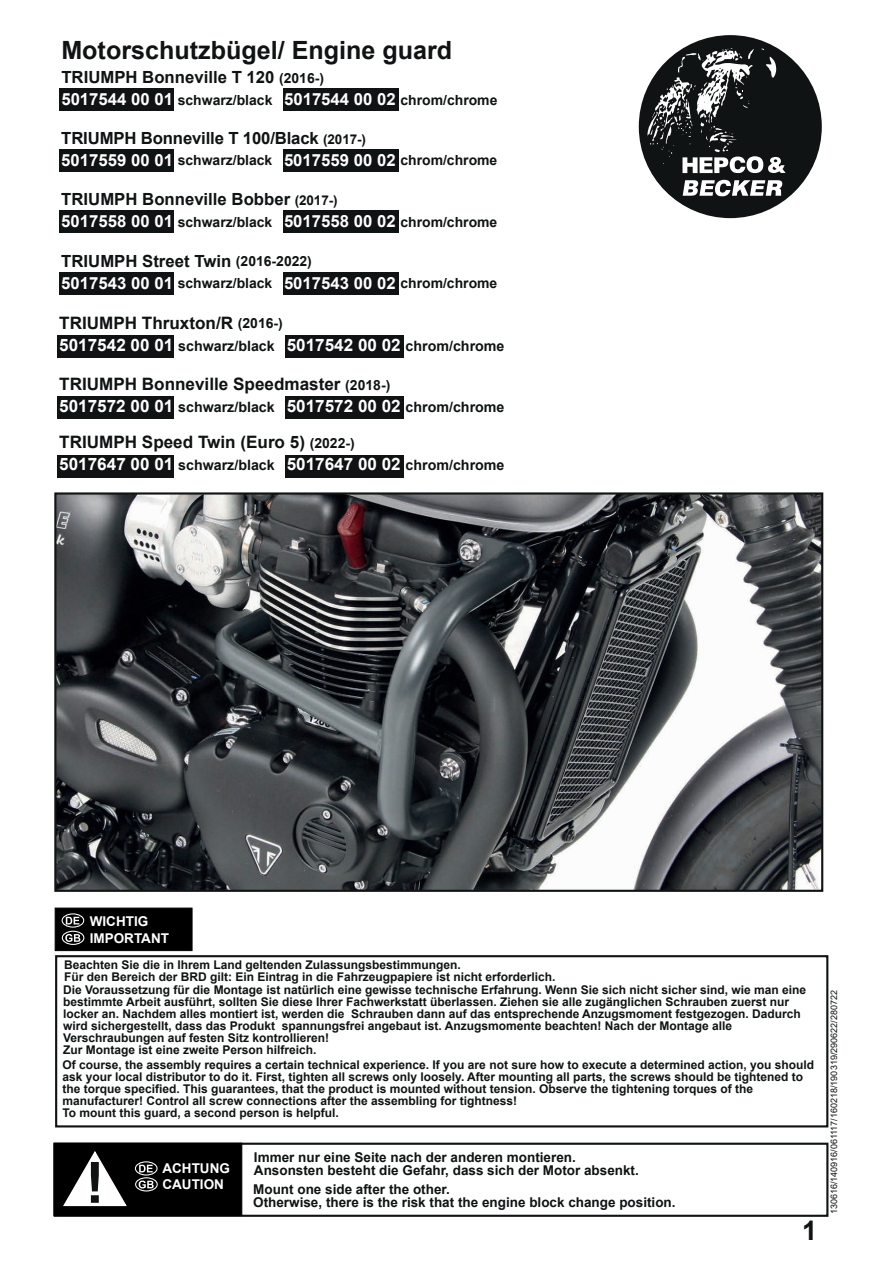
<style>
.page{position:relative;width:893px;height:1263px;background:#fff}
.page>*{position:absolute;margin:0;border:0;box-sizing:border-box;transform-origin:0 0}
.t1{font:700 27px "Arial";color:#0f1313}
.t2{font:700 25.05px "Arial";color:#0f1313}
.t3{font:700 17.1px "Arial";color:#0f1313}
.t4{font:700 16.8px "Arial";color:#0f1313}
.t5{font:700 14.25px "Arial";color:#0f1313}
.t6{font:700 13.95px "Arial";color:#0f1313}
.t7{font:700 13.5px/13.5px "Arial";color:#0f1313}
.t8{font:700 13.5px/16.2px "Arial";color:#fff}
.t9{font:700 12px/12px "Arial";color:#0f1313}
.t10{font:9px "Arial";color:#0f1313}
.s1{font-size:13.95px}
.s2{font-size:16.8px;color:#fff}
.s3{font-size:13.5px}
.s4{font-size:17.1px;color:#fff}
</style>
<div class="page">
<div style="left:639px;top:35px;width:183px;height:183px;background:#0f1313;border-radius:50%"></div>
<svg style="left:683px;top:180px;width:99px;height:16px"></svg>
<svg style="left:647px;top:48px;width:139px;height:125px"></svg>
<div style="left:54px;top:1143px;width:774px;height:74px;border:2px solid #0f1313"></div>
<div style="left:54px;top:1143px;width:188px;height:73px;background:#000001"></div>
<svg style="left:63px;top:1151px;width:64px;height:56px"></svg>
<svg style="left:139px;top:1165px;width:14px;height:7px"></svg>
<div style="left:135px;top:1161px;width:23px;height:14px;border:1px solid #fff;border-radius:50%"></div>
<svg style="left:139px;top:1180px;width:15px;height:8px"></svg>
<div style="left:135px;top:1177px;width:23px;height:14px;border:1px solid #fff;border-radius:50%"></div>
<img style="left:57px;top:495px;width:763px;height:394px">
<div style="left:54px;top:492px;width:769px;height:400px;border:2px solid #0f1313"></div>
<div style="left:55px;top:955px;width:773px;height:172px;border:2px solid #0f1313"></div>
<div style="left:55px;top:908px;width:137px;height:43px;background:#000001"></div>
<div style="left:60px;top:88px;width:114px;height:23px;background:#0f1313"></div>
<div style="left:283px;top:88px;width:116px;height:23px;background:#0f1313"></div>
<div style="left:60px;top:149px;width:114px;height:22px;background:#0f1313"></div>
<div style="left:283px;top:149px;width:116px;height:22px;background:#0f1313"></div>
<div style="left:60px;top:272px;width:114px;height:22px;background:#0f1313"></div>
<div style="left:283px;top:272px;width:116px;height:22px;background:#0f1313"></div>
<div style="left:58px;top:335px;width:116px;height:23px;background:#0f1313"></div>
<div style="left:286px;top:335px;width:118px;height:23px;background:#0f1313"></div>
<div style="left:60px;top:210px;width:114px;height:23px;background:#0f1313"></div>
<div style="left:283px;top:210px;width:116px;height:23px;background:#0f1313"></div>
<div style="left:58px;top:396px;width:116px;height:23px;background:#0f1313"></div>
<div style="left:286px;top:396px;width:118px;height:23px;background:#0f1313"></div>
<div style="left:58px;top:455px;width:116px;height:22px;background:#0f1313"></div>
<div style="left:286px;top:455px;width:118px;height:22px;background:#0f1313"></div>
<svg style="left:66px;top:917px;width:13px;height:7px"></svg>
<div style="left:62px;top:913px;width:22px;height:14px;border:1px solid #fff;border-radius:50%"></div>
<svg style="left:65px;top:934px;width:15px;height:8px"></svg>
<div style="left:62px;top:931px;width:22px;height:14px;border:1px solid #fff;border-radius:50%"></div>
<h2 class="t2" style="left:61px;top:32px;width:392px">Motorschutzbügel/ Engine guard</h2>
<h3 class="t4" style="left:61px;top:65px;width:264px">TRIUMPH Bonneville T 120 <span class="s1">(2016-)</span></h3>
<p class="t6" style="left:61px;top:90px;width:438px"><span class="s2">5017544 00 01</span> schwarz/black <span class="s2">5017544 00 02</span> chrom/chrome</p>
<h3 class="t4" style="left:61px;top:126px;width:306px">TRIUMPH Bonneville T 100/Black <span class="s3">(2017-)</span></h3>
<p class="t6" style="left:61px;top:151px;width:438px"><span class="s2">5017559 00 01</span> schwarz/black <span class="s2">5017559 00 02</span> chrom/chrome</p>
<h3 class="t4" style="left:61px;top:187px;width:278px">TRIUMPH Bonneville Bobber <span class="s3">(2017-)</span></h3>
<p class="t6" style="left:61px;top:212px;width:438px"><span class="s2">5017558 00 01</span> schwarz/black <span class="s2">5017558 00 02</span> chrom/chrome</p>
<h3 class="t4" style="left:61px;top:249px;width:252px">TRIUMPH Street Twin <span class="s1">(2016-2022)</span></h3>
<p class="t6" style="left:61px;top:273px;width:438px"><span class="s2">5017543 00 01</span> schwarz/black <span class="s2">5017543 00 02</span> chrom/chrome</p>
<h3 class="t3" style="left:59px;top:311px;width:225px">TRIUMPH Thruxton/R <span class="s1">(2016-)</span></h3>
<p class="t5" style="left:59px;top:336px;width:447px"><span class="s4">5017542 00 01</span> schwarz/black <span class="s4">5017542 00 02</span> chrom/chrome</p>
<h3 class="t3" style="left:59px;top:372px;width:332px">TRIUMPH Bonneville Speedmaster <span class="s1">(2018-)</span></h3>
<p class="t5" style="left:59px;top:397px;width:447px"><span class="s4">5017572 00 01</span> schwarz/black <span class="s4">5017572 00 02</span> chrom/chrome</p>
<h3 class="t3" style="left:59px;top:430px;width:297px">TRIUMPH Speed Twin (Euro 5) <span class="s1">(2022-)</span></h3>
<p class="t5" style="left:59px;top:455px;width:447px"><span class="s4">5017647 00 01</span> schwarz/black <span class="s4">5017647 00 02</span> chrom/chrome</p>
<p class="t8" style="left:90px;top:914px;width:81px">WICHTIG<br>IMPORTANT</p>
<p class="t9" style="left:64px;top:959px;width:493px">Beachten Sie die in Ihrem Land geltenden Zulassungsbestimmungen.<br>Für den Bereich der BRD gilt: Ein Eintrag in die Fahrzeugpapiere ist nicht erforderlich.</p>
<p class="t9" style="left:63px;top:984px;width:745px">Die Voraussetzung für die Montage ist natürlich eine gewisse technische Erfahrung. Wenn Sie sich nicht sicher sind, wie man eine bestimmte Arbeit ausführt, sollten Sie diese Ihrer Fachwerkstatt überlassen. Ziehen sie alle zugänglichen Schrauben zuerst nur locker an. Nachdem alles montiert ist, werden die Schrauben dann auf das entsprechende Anzugsmoment festgezogen. Dadurch wird sichergestellt, dass das Produkt spannungsfrei angebaut ist. Anzugsmomente beachten! Nach der Montage alle Verschraubungen auf festen Sitz kontrollieren!<br>Zur Montage ist eine zweite Person hilfreich.</p>
<p class="t9" style="left:62px;top:1059px;width:753px">Of course, the assembly requires a certain technical experience. If you are not sure how to execute a determined action, you should ask your local distributor to do it. First, tighten all screws only loosely. After mounting all parts, the screws should be tightened to the torque specified. This guarantees, that the product is mounted without tension. Observe the tightening torques of the manufacturer! Control all screw connections after the assembling for tightness!<br>To mount this guard, a second person is helpful.</p>
<p class="t7" style="left:254px;top:1150px;width:323px">Immer nur eine Seite nach der anderen montieren.</p>
<p class="t8" style="left:162px;top:1160px;width:69px">ACHTUNG</p>
<p class="t7" style="left:254px;top:1164px;width:386px">Ansonsten besteht die Gefahr, dass sich der Motor absenkt.</p>
<p class="t8" style="left:162px;top:1176px;width:63px">CAUTION</p>
<p class="t7" style="left:253px;top:1182px;width:424px">Mount one side after the other.<br>Otherwise, there is the risk that the engine block change position.</p>
<h1 class="t1" style="left:802px;top:1211px;width:17px">1</h1>
<p class="t10" style="left:828px;top:1214px;width:225px;rotate:-90deg">130616/140916/061117/160218/190319/290622/280722</p>
</div>
